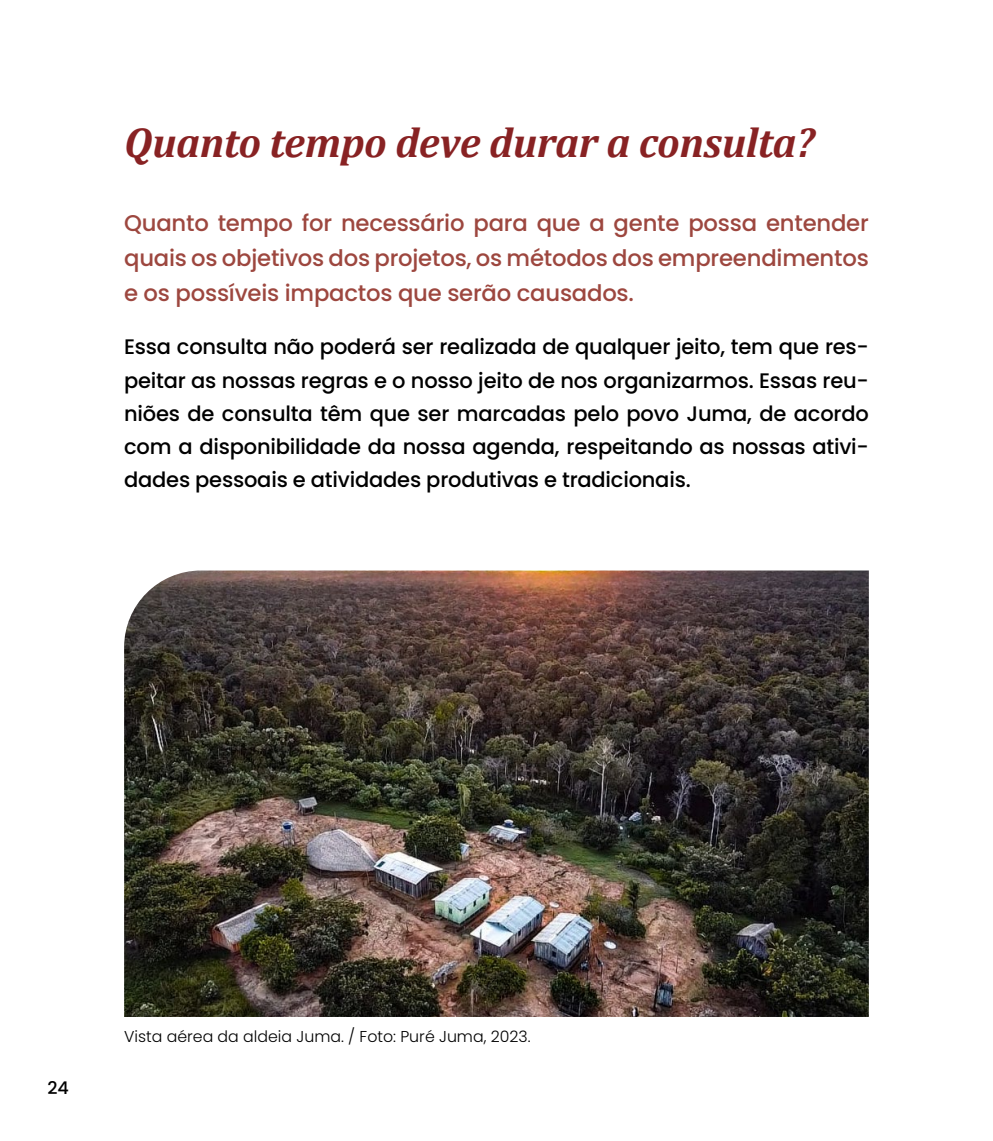
<style>
.page{position:relative;width:993px;height:1141px;background:#fff}
.page>*{position:absolute;margin:0;border:0;box-sizing:border-box;transform-origin:0 0}
.t1{font:italic 700 42px "Cambria";letter-spacing:-.01em;color:#882223}
.t2{font:500 22.75px/35px "Poppins";letter-spacing:-.01em;color:#9d473f;text-align:justify}
.t3{font:500 21px/33.2px "Poppins";letter-spacing:-.01em;color:#000;text-align:justify}
.t4{font:500 17.5px "Poppins";color:#000}
.t5{font:300 15.75px "Poppins";color:#000}
</style>
<div class="page">
<img style="left:124px;top:570px;width:744px;height:447px">
<h1 class="t1" style="left:124px;top:113px;width:691px">Quanto tempo deve durar a consulta?</h1>
<p class="t2" style="left:124px;top:206px;width:746px">Quanto tempo for necessário para que a gente possa entender quais os objetivos dos projetos, os métodos dos empreendimentos e os possíveis impactos que serão causados.</p>
<p class="t3" style="left:124px;top:331px;width:746px">Essa consulta não poderá ser realizada de qualquer jeito, tem que res&shy;peitar as nossas regras e o nosso jeito de nos organizarmos. Essas reu&shy;niões de consulta têm que ser marcadas pelo povo Juma, de acordo com a disponibilidade da nossa agenda, respeitando as nossas ativi&shy;dades pessoais e atividades produtivas e tradicionais.</p>
<p class="t4" style="left:47px;top:1078px;width:23px">24</p>
<p class="t5" style="left:124px;top:1027px;width:408px">Vista aérea da aldeia Juma. / Foto: Puré Juma, 2023.</p>
</div>
